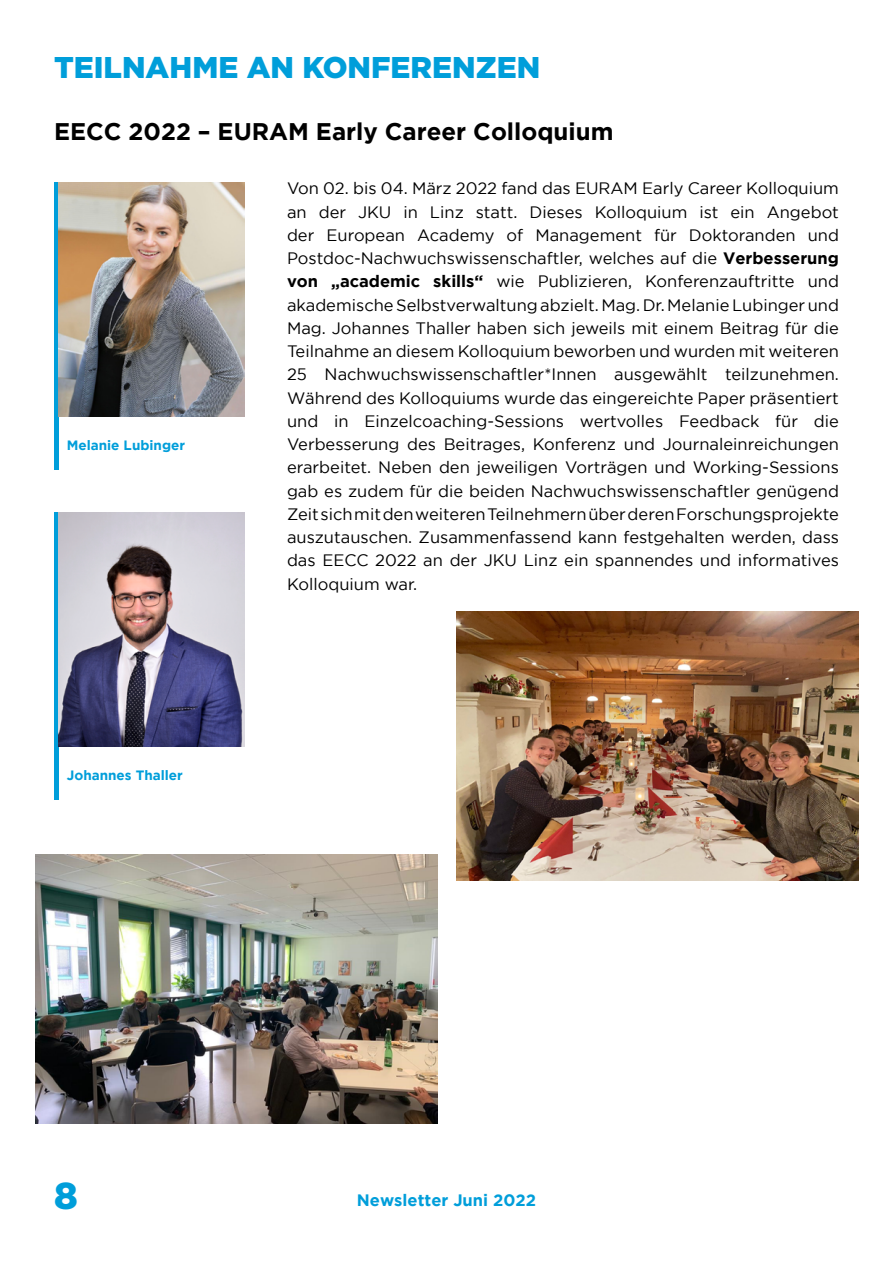
<style>
.page{position:relative;width:893px;height:1263px;background:#fff}
.page>*{position:absolute;margin:0;border:0;box-sizing:border-box;transform-origin:0 0}
.t1{font:900 37.5px "Gotham";color:#009eda}
.t2{font:900 30px "Gotham";color:#009eda}
.t3{font:700 24px "Gotham";color:#000}
.t4{font:16.5px/23.2px "Gotham";color:#000;text-align:justify}
.t5{font:700 16.5px "Gotham";color:#009eda}
.t6{font:700 13.5px "Gotham";color:#009eda}
.s1{font-weight:700}
</style>
<div class="page">
<hr style="left:54px;top:512px;width:4px;height:288px;background:#009eda">
<hr style="left:54px;top:182px;width:4px;height:288px;background:#009eda">
<img style="left:58px;top:182px;width:186px;height:234px">
<img style="left:58px;top:512px;width:186px;height:234px">
<img style="left:456px;top:612px;width:403px;height:269px">
<img style="left:36px;top:854px;width:402px;height:269px">
<h2 class="t2" style="left:54px;top:50px;width:488px">TEILNAHME AN KONFERENZEN</h2>
<h3 class="t3" style="left:54px;top:117px;width:561px">EECC 2022 – EURAM Early Career Colloquium</h3>
<p class="t4" style="left:287px;top:177px;width:553px">Von 02. bis 04. März 2022 fand das EURAM Early Career Kolloquium an der JKU in Linz statt. Dieses Kolloquium ist ein Angebot der European Academy of Management für Doktoranden und Postdoc-Nachwuchswissenschaftler, welches auf die <span class="s1">Verbesserung von „academic skills“</span> wie Publizieren, Konferenzauftritte und akademische Selbstverwaltung abzielt. Mag. Dr. Melanie Lubinger und Mag. Johannes Thaller haben sich jeweils mit einem Beitrag für die Teilnahme an diesem Kolloquium beworben und wurden mit weiteren 25 Nachwuchswissenschaftler*Innen ausgewählt teilzunehmen.<br>Während des Kolloquiums wurde das eingereichte Paper präsentiert und in Einzelcoaching-Sessions wertvolles Feedback für die Verbesserung des Beitrages, Konferenz und Journaleinreichungen erarbeitet. Neben den jeweiligen Vorträgen und Working-Sessions gab es zudem für die beiden Nachwuchswissenschaftler genügend Zeit sich mit den weiteren Teilnehmern über deren Forschungsprojekte auszutauschen. Zusammenfassend kann festgehalten werden, dass das EECC 2022 an der JKU Linz ein spannendes und informatives Kolloquium war.</p>
<p class="t6" style="left:67px;top:437px;width:120px">Melanie Lubinger</p>
<p class="t6" style="left:67px;top:767px;width:118px">Johannes Thaller</p>
<h1 class="t1" style="left:54px;top:1174px;width:25px">8</h1>
<p class="t5" style="left:357px;top:1191px;width:181px">Newsletter Juni 2022</p>
</div>
